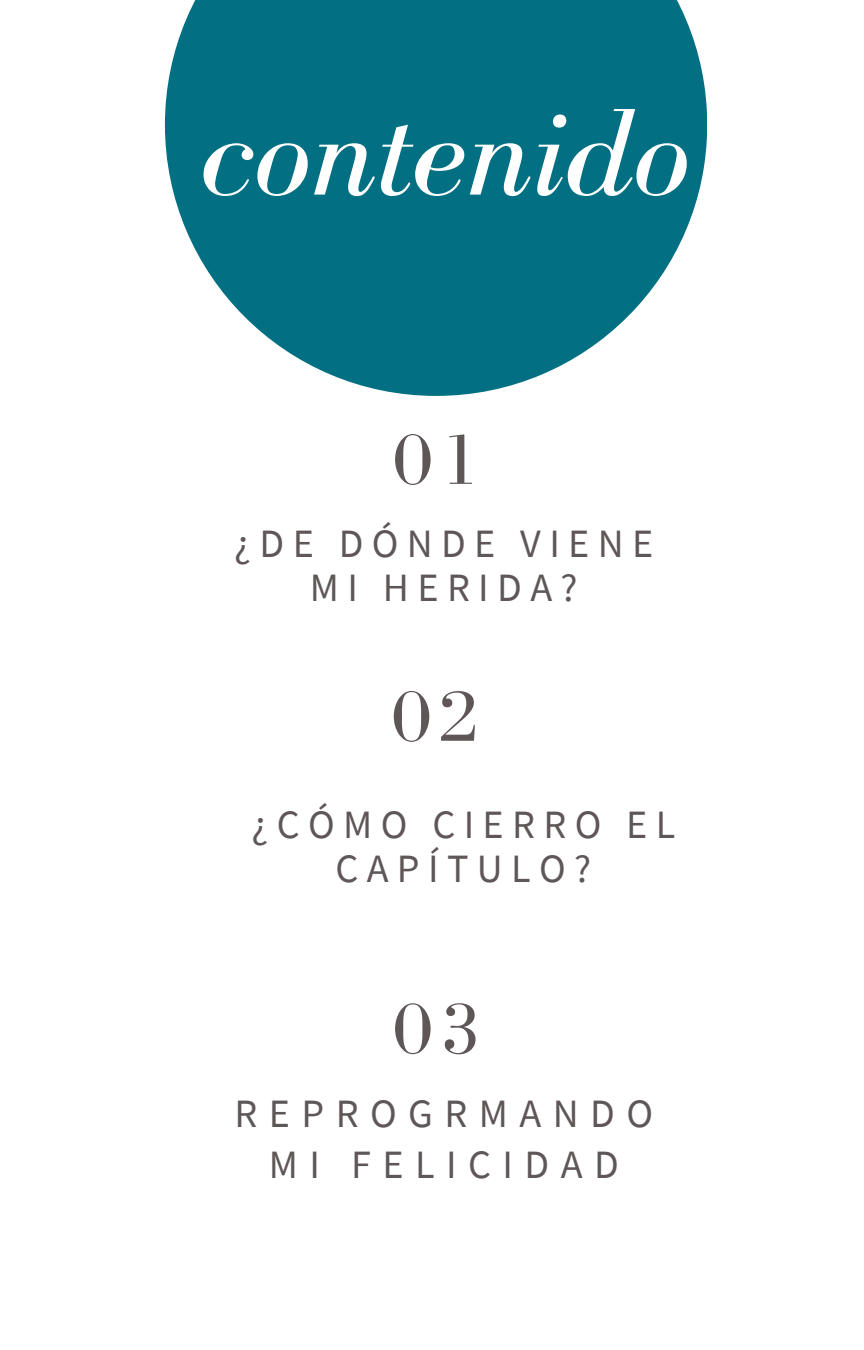
<style>
.page{position:relative;width:864px;height:1350px;background:#fff}
.page>*{position:absolute;margin:0;border:0;box-sizing:border-box;transform-origin:0 0}
.t1{font:italic 127.35px "Bodoni FLF";color:#fff}
.t2{font:74.25px "Bodoni FLF";color:#5e5657}
.t3{font:40.05px/43.9px "Source Sans Pro";letter-spacing:.21em;color:#5e5657;text-align:center}
.t4{font:40.05px/50.6px "Source Sans Pro";letter-spacing:.285em;color:#5e5657;text-align:center}
</style>
<div class="page">
<svg style="left:165px;top:0;width:542px;height:395px;fill:#036f82"></svg>
<p class="t1" style="left:199px;top:84px;width:492px">contenido</p>
<p class="t2" style="left:393px;top:419px;width:88px">01</p>
<p class="t3" style="left:234px;top:521px;width:421px">¿DE DÓNDE VIENE<br>MI HERIDA?</p>
<p class="t2" style="left:391px;top:676px;width:88px">02</p>
<p class="t3" style="left:251px;top:802px;width:425px">¿CÓMO CIERRO EL<br>CAPÍTULO?</p>
<p class="t2" style="left:393px;top:988px;width:88px">03</p>
<p class="t4" style="left:234px;top:1087px;width:420px">REPROGRMANDO<br>MI FELICIDAD</p>
</div>
